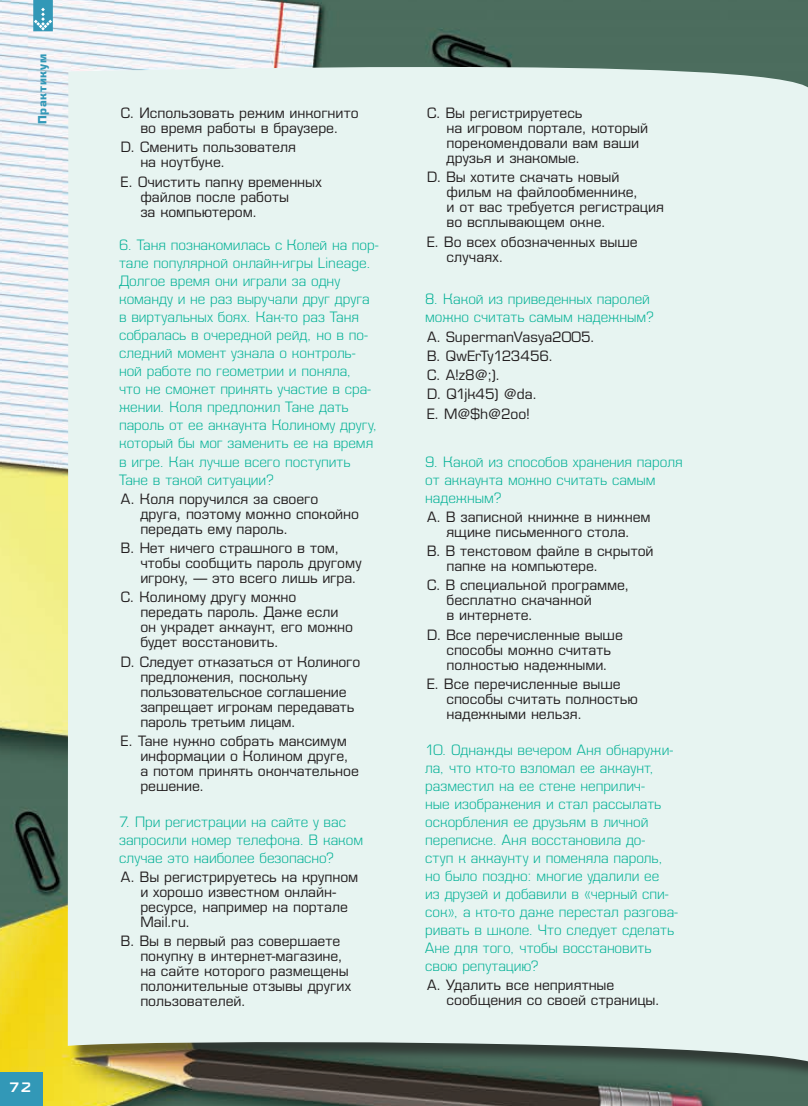
<style>
.page{position:relative;width:808px;height:1106px;background:#fff}
.page>*{position:absolute;margin:0;border:0;box-sizing:border-box;transform-origin:0 0}
.Paragraph_Style_2{font:15px/15px "Eurofont C";letter-spacing:-.005em;color:#231f20}
.Paragraph_Style_1{font:15px/18px "Eurofont Light C";letter-spacing:-.005em;color:#00b095}
.t1{font:700 12px "Eurofont C";letter-spacing:.06em;color:#3298b7}
.t2{font:12px "GAMECUBEN Dual Set";color:#fff}
</style>
<div class="page">
<img style="left:0;top:0;width:808px;height:1106px">
<div style="left:68px;top:51px;width:740px;height:1010px;background:#e7f4f1"></div>
<svg style="left:33px;top:0;width:20px;height:31px"></svg>
<div style="left:0;top:1072px;width:43px;height:34px;background:#3298b7"></div>
<p class="t1" style="left:35px;top:124px;width:72px;rotate:-90deg">Практикум</p>
<p class="t2" style="left:10px;top:1079px;width:24px">72</p>
<p class="Paragraph_Style_2" style="left:121px;top:105px;width:239px;text-align:center">C. Использовать режим инкогнито во время работы в браузере.</p>
<p class="Paragraph_Style_2" style="left:140px;top:139px;width:157px;text-indent:-19px">D. Сменить пользователя на ноутбуке.</p>
<p class="Paragraph_Style_2" style="left:140px;top:174px;width:183px;text-indent:-19px">E. Очистить папку временных файлов после работы<br>за компьютером.</p>
<p class="Paragraph_Style_1" style="left:119px;top:236px;width:261px">6. Таня познакомилась с Колей на пор&shy;тале популярной онлайн-игры Lineage.<br>Долгое время они играли за одну команду и не раз выручали друг друга в виртуальных боях. Как‑то раз Таня собралась в очередной рейд, но в по&shy;следний момент узнала о контроль&shy;ной работе по геометрии и поняла,<br>что не сможет принять участие в сра&shy;жении. Коля предложил Тане дать пароль от ее аккаунта Колиному другу, который бы мог заменить ее на время в игре. Как лучше всего поступить Тане в такой ситуации?</p>
<p class="Paragraph_Style_2" style="left:140px;top:491px;width:220px;text-indent:-19px">A. Коля поручился за своего друга, поэтому можно спокойно передать ему пароль.</p>
<p class="Paragraph_Style_2" style="left:140px;top:540px;width:223px;text-indent:-19px">B. Нет ничего страшного в том, чтобы сообщить пароль другому игроку, — это всего лишь игра.</p>
<p class="Paragraph_Style_2" style="left:140px;top:589px;width:214px;text-indent:-19px">C. Колиному другу можно передать пароль. Даже если он украдет аккаунт, его можно будет восстановить.</p>
<p class="Paragraph_Style_2" style="left:140px;top:653px;width:221px;text-indent:-19px">D. Следует отказаться от Колиного предложения, поскольку пользовательское соглашение запрещает игрокам передавать пароль третьим лицам.</p>
<p class="Paragraph_Style_2" style="left:140px;top:733px;width:220px;text-indent:-19px">E. Тане нужно собрать максимум информации о Колином друге, а потом принять окончательное решение.</p>
<p class="Paragraph_Style_1" style="left:119px;top:812px;width:246px">7. При регистрации на сайте у вас запросили номер телефона. В каком случае это наиболее безопасно?</p>
<p class="Paragraph_Style_2" style="left:140px;top:869px;width:219px;text-indent:-19px">A. Вы регистрируетесь на крупном и хорошо известном онлайн&shy;ресурсе, например на портале<br>Mail.ru.</p>
<p class="Paragraph_Style_2" style="left:140px;top:933px;width:212px;text-indent:-19px">B. Вы в первый раз совершаете покупку в интернет-магазине, на сайте которого размещены положительные отзывы других пользователей.</p>
<p class="Paragraph_Style_2" style="left:446px;top:105px;width:203px;text-indent:-19px">C. Вы регистрируетесь<br>на игровом портале, который порекомендовали вам ваши друзья и знакомые.</p>
<p class="Paragraph_Style_2" style="left:446px;top:169px;width:219px;text-indent:-19px">D. Вы хотите скачать новый фильм на файлообменнике,<br>и от вас требуется регистрация во всплывающем окне.</p>
<p class="Paragraph_Style_2" style="left:446px;top:234px;width:193px;text-indent:-19px">E. Во всех обозначенных выше случаях.</p>
<p class="Paragraph_Style_1" style="left:425px;top:290px;width:230px">8. Какой из приведенных паролей можно считать самым надежным?</p>
<p class="Paragraph_Style_2" style="left:427px;top:329px;width:169px">A. SupermanVasya2005.</p>
<p class="Paragraph_Style_2" style="left:427px;top:348px;width:127px">B. QwErTy123456.</p>
<p class="Paragraph_Style_2" style="left:427px;top:367px;width:74px">C. A!z8@;).</p>
<p class="Paragraph_Style_2" style="left:427px;top:386px;width:112px">D. Q1jk45) @da.</p>
<p class="Paragraph_Style_2" style="left:427px;top:406px;width:104px">E. M@$h@2oo!</p>
<p class="Paragraph_Style_1" style="left:425px;top:452px;width:259px">9. Какой из способов хранения пароля от аккаунта можно считать самым надежным?</p>
<p class="Paragraph_Style_2" style="left:427px;top:509px;width:225px;text-align:center">A. В записной книжке в нижнем ящике письменного стола.</p>
<p class="Paragraph_Style_2" style="left:446px;top:543px;width:209px;text-indent:-19px">B. В текстовом файле в скрытой папке на компьютере.</p>
<p class="Paragraph_Style_2" style="left:446px;top:577px;width:184px;text-indent:-19px">C. В специальной программе, бесплатно скачанной<br>в интернете.</p>
<p class="Paragraph_Style_2" style="left:427px;top:626px;width:197px;text-align:center">D. Все перечисленные выше способы можно считать полностью надежными.</p>
<p class="Paragraph_Style_2" style="left:446px;top:676px;width:193px;text-indent:-19px">E. Все перечисленные выше способы считать полностью надежными нельзя.</p>
<p class="Paragraph_Style_1" style="left:425px;top:740px;width:254px">10. Однажды вечером Аня обнаружи&shy;ла, что кто‑то взломал ее аккаунт, разместил на ее стене неприлич-<br>ные изображения и стал рассылать оскорбления ее друзьям в личной переписке. Аня восстановила до-<br>ступ к аккаунту и поменяла пароль, но было поздно: многие удалили ее<br>из друзей и добавили в «черный спи&shy;сок», а кто‑то даже перестал разгова&shy;ривать в школе. Что следует сделать<br>Ане для того, чтобы восстановить свою репутацию?</p>
<p class="Paragraph_Style_2" style="left:446px;top:977px;width:215px;text-indent:-19px">А. Удалить все неприятные сообщения со своей страницы.</p>
</div>
